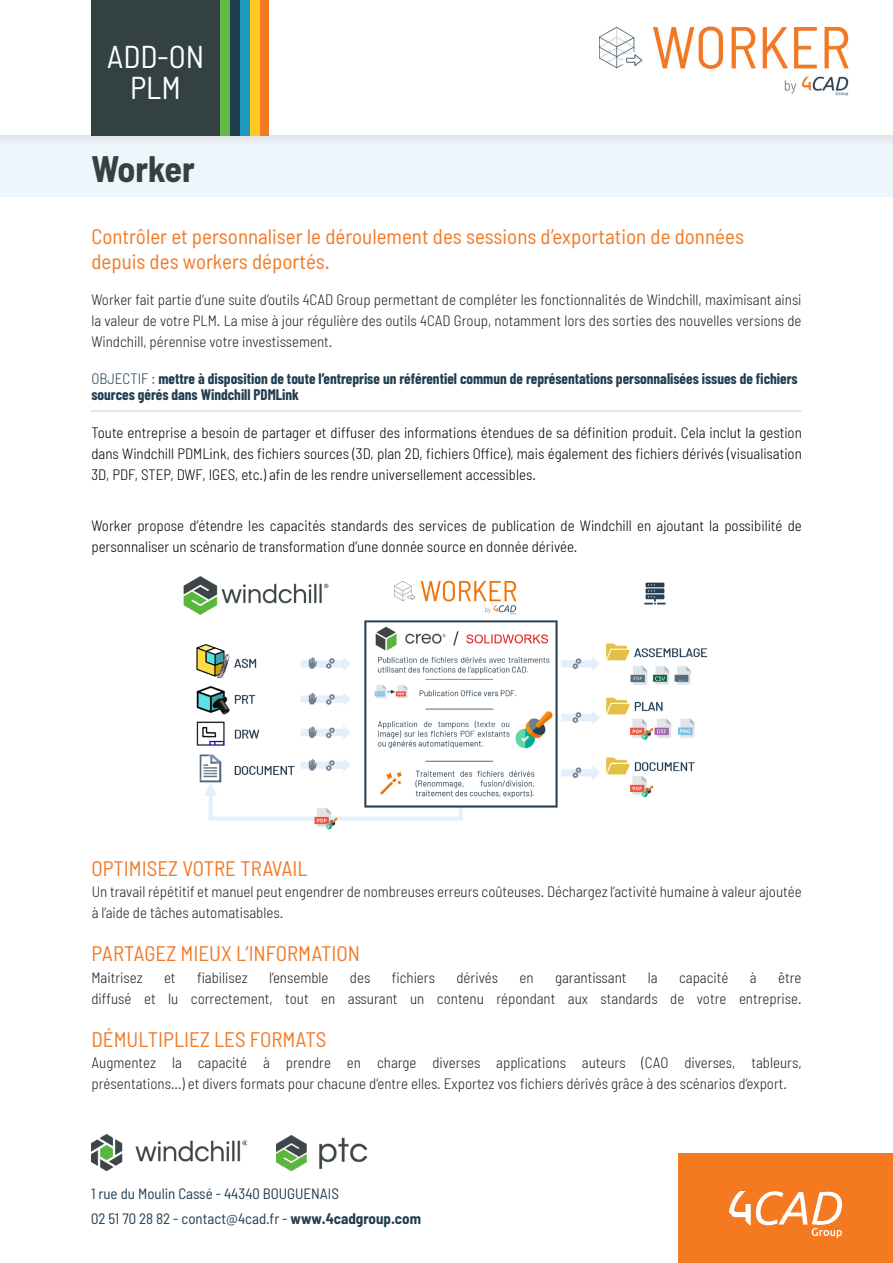
<style>
.page{position:relative;width:893px;height:1263px;background:#fff}
.page>*{position:absolute;margin:0;border:0;box-sizing:border-box;transform-origin:0 0}
.t1{font:700 semi-condensed 36px "Barlow";color:#344142}
.t2{font:semi-condensed 31.5px "Barlow";color:#fff}
.Titre_1{font:semi-condensed 21px "Barlow";color:#f27824}
.Retrait_1{font:300 semi-condensed 15px/21px "Barlow";color:#231f20}
.t3{font:300 semi-condensed 15px/21px "Barlow";color:#000001;text-align:justify}
.t4{font:700 15px "Barlow Condensed";color:#213d50}
.t5{font:semi-condensed 15px "Barlow";color:#213d50}
.s1{font-family:"Barlow";font-weight:300;font-stretch:semi-condensed}
.s2{font-weight:700}
</style>
<div class="page">
<div style="left:0;top:0;width:893px;height:197px;background:#eef5fb"></div>
<div style="left:0;top:0;width:893px;height:148px;background:#e8eff4"></div>
<div style="left:0;top:0;width:893px;height:135px;background:#fff"></div>
<div style="left:230px;top:0;width:10px;height:136px;background:#1f3f50"></div>
<div style="left:259px;top:0;width:10px;height:136px;background:#f27824"></div>
<div style="left:220px;top:0;width:10px;height:136px;background:#60bb48"></div>
<div style="left:92px;top:0;width:128px;height:136px;background:#344142"></div>
<div style="left:250px;top:0;width:9px;height:136px;background:#fec927"></div>
<div style="left:240px;top:0;width:10px;height:136px;background:#1e9abf"></div>
<hr style="left:91px;top:410px;width:710px;height:2px;background:#b6bbaf">
<div style="left:678px;top:1153px;width:215px;height:110px;background:#f47921"></div>
<svg style="left:729px;top:1191px;width:113px;height:47px"></svg>
<img style="left:91px;top:1135px;width:156px;height:35px">
<img style="left:276px;top:1135px;width:91px;height:36px">
<img style="left:599px;top:26px;width:250px;height:70px">
<img style="left:183px;top:576px;width:525px;height:254px">
<p class="t2" style="left:107px;top:37px;width:99px">ADD-ON</p>
<p class="t2" style="left:130px;top:68px;width:52px">PLM</p>
<p class="t1" style="left:91px;top:147px;width:105px">Worker</p>
<p class="Titre_1" style="left:91px;top:223px;width:654px">Contrôler et personnaliser le déroulement des sessions d’exportation de données</p>
<p class="Titre_1" style="left:91px;top:249px;width:240px">depuis des workers déportés.</p>
<p class="Retrait_1" style="left:91px;top:288px;width:712px;text-align:justify">Worker fait partie d’une suite d’outils 4CAD Group permettant de compléter les fonctionnalités de Windchill, maximisant ainsi la valeur de votre PLM. La mise à jour régulière des outils 4CAD Group, notamment lors des sorties des nouvelles versions de Windchill, pérennise votre investissement.</p>
<p class="t4" style="left:91px;top:368px;width:708px"><span class="s1">OBJECTIF :</span> mettre à disposition de toute l’entreprise un référentiel commun de représentations personnalisées issues de fichiers</p>
<p class="t4" style="left:91px;top:384px;width:209px">sources gérés dans Windchill PDMLink</p>
<p class="t3" style="left:91px;top:422px;width:712px">Toute entreprise a besoin de partager et diffuser des informations étendues de sa définition produit. Cela inclut la gestion dans Windchill PDMLink, des fichiers sources (3D, plan 2D, fichiers Office), mais également des fichiers dérivés (visualisation 3D, PDF, STEP, DWF, IGES, etc.) afin de les rendre universellement accessibles.</p>
<p class="t3" style="left:91px;top:514px;width:712px">Worker propose d’étendre les capacités standards des services de publication de Windchill en ajoutant la possibilité de personnaliser un scénario de transformation d’une donnée source en donnée dérivée.</p>
<p class="Titre_1" style="left:91px;top:855px;width:218px">OPTIMISEZ VOTRE TRAVAIL</p>
<p class="Retrait_1" style="left:92px;top:881px;width:711px">Un travail répétitif et manuel peut engendrer de nombreuses erreurs coûteuses. Déchargez l’activité humaine à valeur ajoutée à l’aide de tâches automatisables.</p>
<p class="Titre_1" style="left:92px;top:941px;width:270px">PARTAGEZ MIEUX L’INFORMATION</p>
<p class="Retrait_1" style="left:91px;top:967px;width:53px">Maitrisez</p>
<p class="Retrait_1" style="left:164px;top:967px;width:13px">et</p>
<p class="Retrait_1" style="left:197px;top:967px;width:52px">fiabilisez</p>
<p class="Retrait_1" style="left:269px;top:967px;width:61px">l’ensemble</p>
<p class="Retrait_1" style="left:350px;top:967px;width:22px">des</p>
<p class="Retrait_1" style="left:392px;top:967px;width:45px">fichiers</p>
<p class="Retrait_1" style="left:456px;top:967px;width:43px">dérivés</p>
<p class="Retrait_1" style="left:519px;top:967px;width:16px">en</p>
<p class="Retrait_1" style="left:555px;top:967px;width:73px">garantissant</p>
<p class="Retrait_1" style="left:648px;top:967px;width:11px">la</p>
<p class="Retrait_1" style="left:679px;top:967px;width:51px">capacité</p>
<p class="Retrait_1" style="left:750px;top:967px;width:8px">à</p>
<p class="Retrait_1" style="left:91px;top:967px;width:712px;text-align:right">être<br>diffusé et lu correctement, tout en assurant un contenu répondant aux standards de votre entreprise.</p>
<p class="Titre_1" style="left:92px;top:1026px;width:236px">DÉMULTIPLIEZ LES FORMATS</p>
<p class="Retrait_1" style="left:92px;top:1052px;width:711px">Augmentez la capacité à prendre en charge diverses applications auteurs (CAO diverses, tableurs, présentations...) et divers formats pour chacune d’entre elles. Exportez vos fichiers dérivés grâce à des scénarios d’export.</p>
<p class="t5" style="left:91px;top:1184px;width:249px">1 rue du Moulin Cassé - 44340 BOUGUENAIS</p>
<p class="t5" style="left:91px;top:1209px;width:331px">02 51 70 28 82 - contact@4cad.fr - <span class="s2">www.4cadgroup.com</span></p>
</div>
